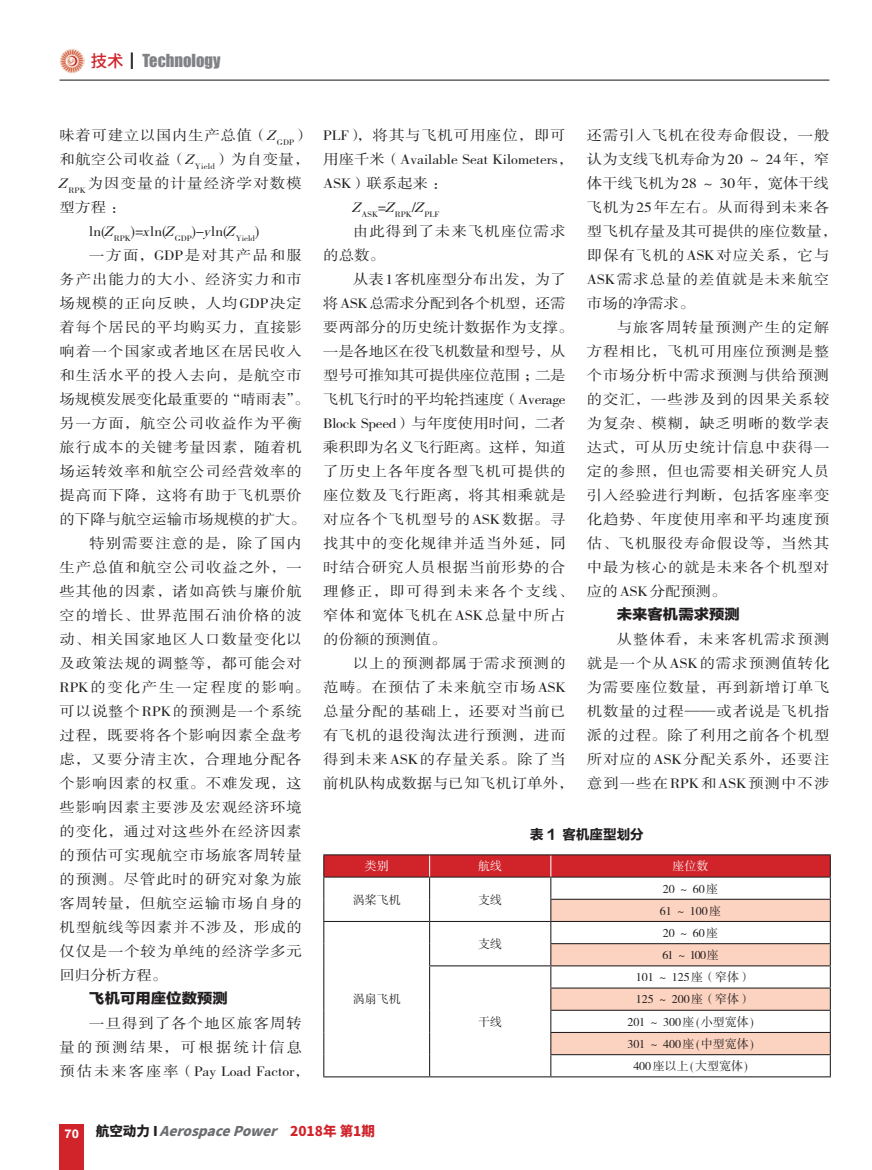
<style>
.page{position:relative;width:872px;height:1170px;background:#fff}
.page>*{position:absolute;margin:0;border:0;box-sizing:border-box;transform-origin:0 0}
.t1{font:16.5px "Impact";color:#808285}
.t2{font:14.25px/24px "FZSSJW GB1 0";letter-spacing:.055em;color:#231f20;scale:1.08 1}
.t3{font:14.25px/24px "FZSSJW GB1 0";letter-spacing:.02em;color:#231f20;scale:1.08 1}
.t4{font:14.25px/24px "FZSSJW GB1 0";color:#231f20;scale:1.08 1}
.t5{font:14.25px "FZSSJW GB1 0";letter-spacing:.075em;color:#231f20;scale:1.08 1}
.t6{font:14.25px "FZSSJW GB1 0";letter-spacing:.03em;color:#231f20;scale:1.08 1}
.t7{font:14.25px "FZLTTHJW GB1 0";color:#231f20;scale:1.08 1}
.t8{font:14.25px "FZSSJW GB1 0";letter-spacing:.115em;color:#231f20;scale:1.08 1}
.t9{font:14.25px "FZSSJW GB1 0";letter-spacing:.1em;color:#231f20;scale:1.08 1}
.t10{font:italic 800 13.5px "Source Han Sans CN";color:#6c6d70}
.t11{font:13.5px "FZLTDHJW GB1 0";color:#231f20}
.t12{font:12px/22.2px "FZSSJW GB1 0";color:#231f20}
.t13{font:12px "FZSSJW GB1 0";color:#fff}
.t14{font:8.25px "FZSSJW GB1 0";color:#231f20;scale:1.08 1}
.s1{font-family:"Source Han Sans CN";font-weight:500;color:#d1232a}
.s2{font-family:"Source Han Sans CN";font-weight:500;color:#231f20}
.s3{font-style:italic}
.s4{font-style:normal;color:#231f20}
.s5{font-style:normal;color:#d1232a}
</style>
<div class="page">
<div style="left:60px;top:1124px;width:24px;height:45px;background:#d1232a"></div>
<hr style="left:60px;top:80px;width:769px;height:1px;background:#231f20">
<img style="left:60px;top:49px;width:24px;height:24px">
<hr style="left:829px;top:855px;width:2px;height:21px;background:#231f20">
<hr style="left:551px;top:876px;width:280px;height:1px;background:#231f20">
<hr style="left:829px;top:877px;width:2px;height:21px;background:#231f20">
<hr style="left:550px;top:898px;width:281px;height:1px;background:#231f20">
<hr style="left:829px;top:899px;width:2px;height:21px;background:#231f20">
<hr style="left:551px;top:920px;width:280px;height:1px;background:#231f20">
<hr style="left:829px;top:921px;width:2px;height:22px;background:#231f20">
<hr style="left:550px;top:943px;width:281px;height:1px;background:#231f20">
<hr style="left:829px;top:944px;width:2px;height:21px;background:#231f20">
<hr style="left:551px;top:965px;width:280px;height:1px;background:#231f20">
<hr style="left:829px;top:966px;width:2px;height:21px;background:#231f20">
<hr style="left:550px;top:987px;width:281px;height:1px;background:#231f20">
<hr style="left:829px;top:988px;width:2px;height:21px;background:#231f20">
<hr style="left:550px;top:1009px;width:281px;height:1px;background:#231f20">
<hr style="left:829px;top:1010px;width:2px;height:21px;background:#231f20">
<hr style="left:550px;top:1031px;width:281px;height:1px;background:#231f20">
<hr style="left:829px;top:1032px;width:2px;height:22px;background:#231f20">
<hr style="left:550px;top:1054px;width:281px;height:1px;background:#231f20">
<hr style="left:829px;top:1055px;width:2px;height:21px;background:#231f20">
<hr style="left:323px;top:1076px;width:106px;height:1px;background:#231f20">
<hr style="left:429px;top:1076px;width:122px;height:1px;background:#231f20">
<hr style="left:551px;top:1076px;width:280px;height:1px;background:#231f20">
<svg style="left:323px;top:855px;width:507px;height:221px"></svg>
<hr style="left:323px;top:854px;width:106px;height:1px;background:#231f20">
<hr style="left:429px;top:854px;width:122px;height:1px;background:#231f20">
<hr style="left:551px;top:854px;width:280px;height:1px;background:#231f20">
<p class="t1" style="left:91px;top:48px;width:131px"><span class="s1">技术</span><span class="s2">┃</span>Technology</p>
<p class="t2" style="left:60px;top:124px;width:233px">味着可建立以国内生产总值（<span class="s3">Z</span><sub>GDP</sub>）</p>
<p class="t6" style="left:60px;top:152px;width:233px">和航空公司收益（<span class="s3">Z</span><sub>Yield</sub>）为自变量，</p>
<p class="t5" style="left:58px;top:176px;width:227px"><span class="s3">Z</span><sub>RPK</sub> 为因变量的计量经济学对数模</p>
<p class="t2" style="left:60px;top:196px;width:63px">型方程：</p>
<p class="t2" style="left:89px;top:220px;width:159px">ln(<span class="s3">Z</span><sub>RPK</sub>)=<span class="s3">x</span>ln(<span class="s3">Z</span><sub>GDP</sub>)-<span class="s3">y</span>ln(<span class="s3">Z</span><sub>Yield</sub>)</p>
<p class="t9" style="left:89px;top:248px;width:198px">一方面，GDP是对其产品和服</p>
<p class="t2" style="left:60px;top:268px;width:226px">务产出能力的大小、经济实力和市</p>
<p class="t2" style="left:60px;top:292px;width:226px">场规模的正向反映，人均GDP决定</p>
<p class="t2" style="left:60px;top:316px;width:226px">着每个居民的平均购买力，直接影</p>
<p class="t2" style="left:60px;top:340px;width:226px">响着一个国家或者地区在居民收入</p>
<p class="t2" style="left:60px;top:364px;width:226px">和生活水平的投入去向，是航空市</p>
<p class="t4" style="left:60px;top:388px;width:233px">场规模发展变化最重要的“晴雨表”。</p>
<p class="t2" style="left:60px;top:412px;width:226px">另一方面，航空公司收益作为平衡</p>
<p class="t2" style="left:60px;top:436px;width:226px">旅行成本的关键考量因素，随着机</p>
<p class="t2" style="left:60px;top:460px;width:226px">场运转效率和航空公司经营效率的</p>
<p class="t2" style="left:60px;top:484px;width:226px">提高而下降，这将有助于飞机票价</p>
<p class="t4" style="left:60px;top:508px;width:230px">的下降与航空运输市场规模的扩大。</p>
<p class="t5" style="left:89px;top:535px;width:198px">特别需要注意的是，除了国内</p>
<p class="t2" style="left:60px;top:556px;width:226px">生产总值和航空公司收益之外，一</p>
<p class="t2" style="left:60px;top:580px;width:226px">些其他的因素，诸如高铁与廉价航</p>
<p class="t2" style="left:60px;top:604px;width:226px">空的增长、世界范围石油价格的波</p>
<p class="t2" style="left:60px;top:628px;width:226px">动、相关国家地区人口数量变化以</p>
<p class="t2" style="left:60px;top:652px;width:226px">及政策法规的调整等，都可能会对</p>
<p class="t8" style="left:60px;top:679px;width:233px">RPK的变化产生一定程度的影响。</p>
<p class="t2" style="left:60px;top:700px;width:226px">可以说整个RPK的预测是一个系统</p>
<p class="t2" style="left:60px;top:724px;width:226px">过程，既要将各个影响因素全盘考</p>
<p class="t2" style="left:60px;top:748px;width:226px">虑，又要分清主次，合理地分配各</p>
<p class="t2" style="left:60px;top:772px;width:226px">个影响因素的权重。不难发现，这</p>
<p class="t2" style="left:60px;top:796px;width:226px">些影响因素主要涉及宏观经济环境</p>
<p class="t2" style="left:60px;top:820px;width:226px">的变化，通过对这些外在经济因素</p>
<p class="t2" style="left:60px;top:844px;width:226px">的预估可实现航空市场旅客周转量</p>
<p class="t2" style="left:60px;top:868px;width:226px">的预测。尽管此时的研究对象为旅</p>
<p class="t2" style="left:60px;top:892px;width:226px">客周转量，但航空运输市场自身的</p>
<p class="t2" style="left:60px;top:916px;width:226px">机型航线等因素并不涉及，形成的</p>
<p class="t2" style="left:60px;top:940px;width:226px">仅仅是一个较为单纯的经济学多元</p>
<p class="t2" style="left:60px;top:964px;width:101px">回归分析方程。</p>
<p class="t7" style="left:89px;top:991px;width:130px">飞机可用座位数预测</p>
<p class="t2" style="left:60px;top:1012px;width:233px;text-indent:30px">一旦得到了各个地区旅客周转量的预测结果，可根据统计信息预估未来客座率（Pay Load Factor，</p>
<p class="t4" style="left:323px;top:124px;width:233px">PLF），将其与飞机可用座位，即可用座千米（Available Seat Kilometers，<br>ASK）联系起来：</p>
<p class="t14" style="left:352px;top:209px;width:83px"><sup>Z</sup>ASK<sup>=</sup><sup>Z</sup>RPK<sup>/</sup><sup>Z</sup>PLF</p>
<p class="t2" style="left:323px;top:220px;width:226px;text-indent:30px">由此得到了未来飞机座位需求的总数。</p>
<p class="t3" style="left:323px;top:268px;width:233px;text-indent:30px">从表1客机座型分布出发，为了将ASK总需求分配到各个机型，还需要两部分的历史统计数据作为支撑。一是各地区在役飞机数量和型号，从型号可推知其可提供座位范围；二是飞机飞行时的平均轮挡速度（Average<br>Block Speed）与年度使用时间，二者乘积即为名义飞行距离。这样，知道了历史上各年度各型飞机可提供的座位数及飞行距离，将其相乘就是对应各个飞机型号的ASK数据。寻找其中的变化规律并适当外延，同时结合研究人员根据当前形势的合理修正，即可得到未来各个支线、窄体和宽体飞机在ASK总量中所占的份额的预测值。</p>
<p class="t2" style="left:323px;top:652px;width:233px;text-indent:30px">以上的预测都属于需求预测的范畴。在预估了未来航空市场ASK总量分配的基础上，还要对当前已有飞机的退役淘汰进行预测，进而得到未来ASK的存量关系。除了当前机队构成数据与已知飞机订单外，</p>
<p class="t2" style="left:587px;top:124px;width:233px">还需引入飞机在役寿命假设，一般认为支线飞机寿命为 20 ～ 24 年，窄体干线飞机为 28 ～ 30 年，宽体干线飞机为25年左右。从而得到未来各型飞机存量及其可提供的座位数量，即保有飞机的ASK对应关系，它与<br>ASK需求总量的差值就是未来航空市场的净需求。</p>
<p class="t2" style="left:587px;top:316px;width:226px;text-align:justify;text-indent:30px">与旅客周转量预测产生的定解方程相比，飞机可用座位预测是整个市场分析中需求预测与供给预测的交汇，一些涉及到的因果关系较为复杂、模糊，缺乏明晰的数学表达式，可从历史统计信息中获得一定的参照，但也需要相关研究人员引入经验进行判断，包括客座率变化趋势、年度使用率和平均速度预估、飞机服役寿命假设等，当然其中最为核心的就是未来各个机型对应的 ASK 分配预测。</p>
<p class="t7" style="left:617px;top:607px;width:116px">未来客机需求预测</p>
<p class="t2" style="left:587px;top:628px;width:226px;text-align:justify;text-indent:30px">从整体看，未来客机需求预测就是一个从ASK的需求预测值转化为需要座位数量，再到新增订单飞机数量的过程——或者说是飞机指派的过程。除了利用之前各个机型所对应的ASK分配关系外，还要注意到一些在RPK和ASK预测中不涉</p>
<p class="t11" style="left:530px;top:827px;width:115px">表 1 客机座型划分</p>
<p class="t13" style="left:365px;top:859px;width:25px">类别</p>
<p class="t13" style="left:478px;top:859px;width:25px">航线</p>
<p class="t13" style="left:672px;top:859px;width:37px">座位数</p>
<p class="t12" style="left:353px;top:888px;width:49px">涡桨飞机</p>
<p class="t12" style="left:478px;top:888px;width:25px">支线</p>
<p class="t12" style="left:660px;top:877px;width:63px">20 ～ 60座<br>61 ～ 100座</p>
<p class="t12" style="left:353px;top:988px;width:49px">涡扇飞机</p>
<p class="t12" style="left:478px;top:933px;width:25px">支线</p>
<p class="t12" style="left:662px;top:922px;width:58px">20 ～ 60座<br>61 ～ 100座</p>
<p class="t12" style="left:478px;top:1011px;width:25px">干线</p>
<p class="t12" style="left:627px;top:966px;width:128px;text-align:center">101 ～ 125 座（窄体）<br>125 ～ 200 座（窄体）<br>201 ～ 300 座 ( 小型宽体 )<br>301 ～ 400 座 ( 中型宽体 )<br>400 座以上 ( 大型宽体 )</p>
<p class="t10" style="left:65px;top:1123px;width:312px"><sub>7</sub> <sub>0</sub> <span class="s4">航空动力 I</span> AerospacePower <span class="s5">2 0 1 8 年 第 1 期</span></p>
</div>
